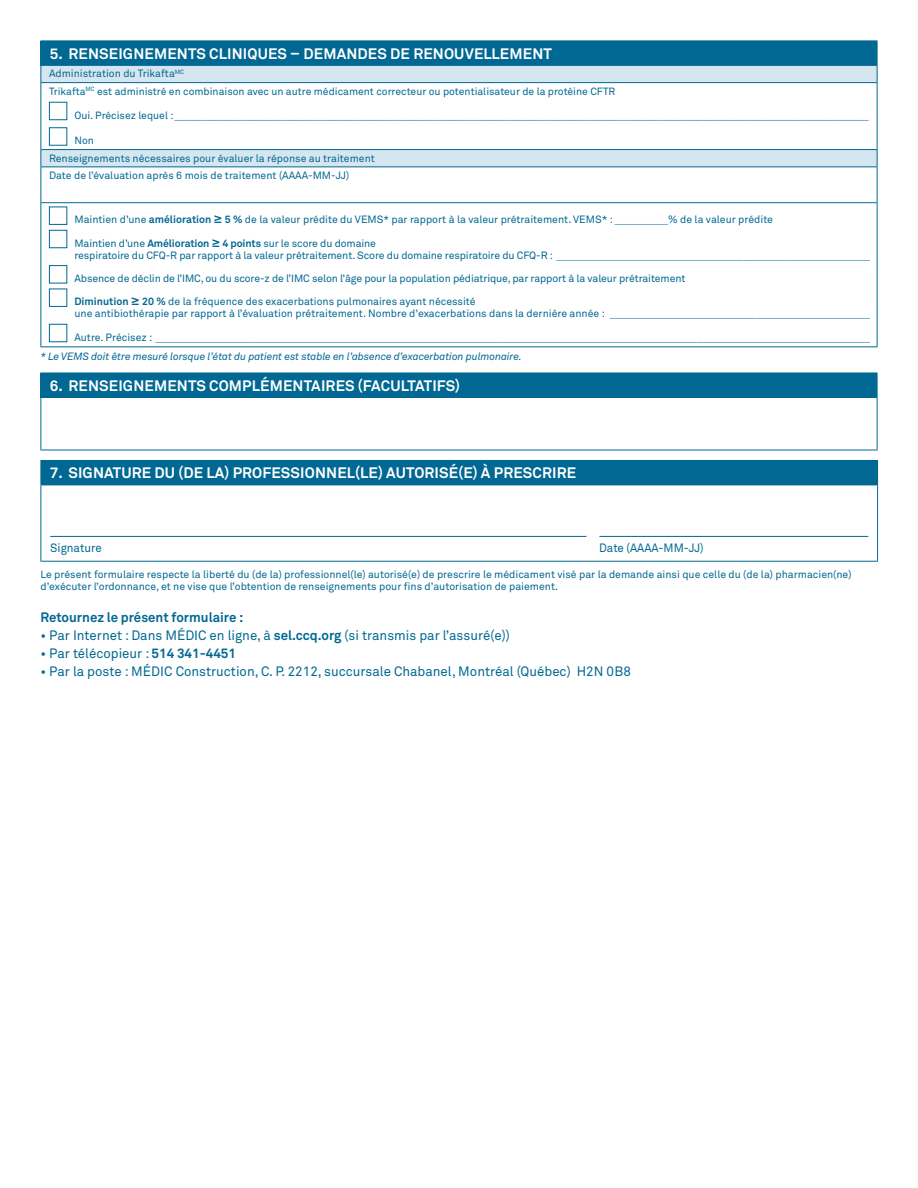
<style>
.page{position:relative;width:918px;height:1188px;background:#fff}
.page>*{position:absolute;margin:0;border:0;box-sizing:border-box;transform-origin:0 0}
.t1{font:700 15px "Akkurat Pro";letter-spacing:.01em;color:#fff}
.t2{font:13.5px "Akkurat Pro";color:#006892}
.t3{font:700 13.5px "Akkurat Pro";color:#006892}
.t4{font:12px "Akkurat Pro";color:#006892;scale:.96 1}
.t5{font:10.5px/12px "Akkurat Pro";color:#006892}
.t6{font:10.5px "Verdana";color:#006892}
.t7{font:italic 10.5px "Akkurat Pro";letter-spacing:-.01em;color:#006892}
.t8{font:10.35px "Verdana";color:#006892}
.t9{font:10.35px "Akkurat Pro";color:#006892}
.s1{font-family:"Akkurat Pro"}
.s2{font-weight:700}
.s3{font-family:"Verdana";font-weight:700}
.s4{font-family:"Verdana"}
</style>
<div class="page">
<div style="left:41px;top:460px;width:837px;height:25px;background:#006892"></div>
<hr style="left:40px;top:460px;width:838px;height:1px;background:#006892">
<svg style="left:40px;top:461px;width:1px;height:24px"></svg>
<hr style="left:40px;top:485px;width:838px;height:1px;background:#006892">
<hr style="left:40px;top:485px;width:1px;height:76px;background:#006892">
<hr style="left:877px;top:485px;width:1px;height:76px;background:#006892">
<hr style="left:40px;top:561px;width:838px;height:1px;background:#006892">
<hr style="left:50px;top:536px;width:536px;height:1px;background:#006892">
<hr style="left:599px;top:536px;width:269px;height:1px;background:#006892">
<div style="left:41px;top:373px;width:836px;height:24px;background:#006892"></div>
<svg style="left:40px;top:373px;width:1px;height:24px"></svg>
<svg style="left:877px;top:373px;width:1px;height:24px"></svg>
<hr style="left:40px;top:397px;width:838px;height:1px;background:#006892">
<hr style="left:40px;top:398px;width:1px;height:52px;background:#006892">
<hr style="left:877px;top:398px;width:1px;height:52px;background:#006892">
<hr style="left:40px;top:450px;width:838px;height:1px;background:#006892">
<div style="left:41px;top:41px;width:836px;height:24px;background:#006892"></div>
<svg style="left:41px;top:66px;width:836px;height:100px"></svg>
<hr style="left:40px;top:40px;width:838px;height:1px;background:#006892">
<hr style="left:40px;top:65px;width:838px;height:1px;background:#006892">
<svg style="left:40px;top:41px;width:1px;height:41px"></svg>
<svg style="left:877px;top:41px;width:1px;height:41px"></svg>
<hr style="left:40px;top:82px;width:838px;height:1px;background:#006892">
<hr style="left:40px;top:83px;width:1px;height:66px;background:#006892">
<hr style="left:877px;top:83px;width:1px;height:66px;background:#006892">
<svg style="left:40px;top:150px;width:1px;height:16px"></svg>
<svg style="left:877px;top:150px;width:1px;height:16px"></svg>
<hr style="left:40px;top:166px;width:838px;height:1px;background:#006892">
<hr style="left:40px;top:167px;width:1px;height:35px;background:#006892">
<hr style="left:877px;top:167px;width:1px;height:35px;background:#006892">
<hr style="left:40px;top:202px;width:838px;height:1px;background:#006892">
<hr style="left:40px;top:203px;width:1px;height:143px;background:#006892">
<hr style="left:877px;top:203px;width:1px;height:143px;background:#006892">
<hr style="left:40px;top:346px;width:838px;height:1px;background:#006892">
<hr style="left:40px;top:149px;width:838px;height:1px;background:#006892">
<div style="left:49px;top:102px;width:18px;height:18px;border:1px solid #006892"></div>
<div style="left:49px;top:127px;width:18px;height:19px;border:1px solid #006892"></div>
<div style="left:49px;top:207px;width:18px;height:18px;border:1px solid #006892"></div>
<div style="left:49px;top:230px;width:18px;height:18px;border:1px solid #006892"></div>
<div style="left:49px;top:265px;width:18px;height:18px;border:1px solid #006892"></div>
<div style="left:49px;top:289px;width:18px;height:18px;border:1px solid #006892"></div>
<div style="left:49px;top:324px;width:18px;height:18px;border:1px solid #006892"></div>
<h1 class="t1" style="left:50px;top:44px;width:504px">5. RENSEIGNEMENTS CLINIQUES – DEMANDES DE RENOUVELLEMENT</h1>
<p class="t5" style="left:49px;top:68px;width:137px">Administration du Trikafta<sup>MC</sup></p>
<p class="t9" style="left:49px;top:85px;width:568px">Trikafta<sup>MC</sup> est administré en combinaison avec un autre médicament correcteur ou potentialisateur de la protéine CFTR</p>
<p class="t8" style="left:74px;top:108px;width:796px"><span class="s1">Oui. Précisez lequel :</span>_________________________________________________________________________________________________________</p>
<p class="t9" style="left:74px;top:134px;width:21px">Non</p>
<p class="t5" style="left:49px;top:149px;width:327px;line-height:17.2px">Renseignements nécessaires pour évaluer la réponse au traitement<br>Date de l’évaluation après 6 mois de traitement (AAAA-MM-JJ)</p>
<p class="t5" style="left:74px;top:214px;width:700px">Maintien d’une <span class="s2">amélioration</span> <span class="s3">≥</span> <span class="s2">5 %</span> de la valeur prédite du VEMS* par rapport à la valeur prétraitement. VEMS* : <span class="s4">________</span>% de la valeur prédite</p>
<p class="t5" style="left:74px;top:237px;width:797px">Maintien d’une <span class="s2">Amélioration</span> <span class="s3">≥</span> <span class="s2">4 points</span> sur le score du domaine<br>respiratoire du CFQ-R par rapport à la valeur prétraitement. Score du domaine respiratoire du CFQ-R : <span class="s4">_______________________________________________</span></p>
<p class="t5" style="left:74px;top:272px;width:612px">Absence de déclin de l’IMC, ou du score-z de l’IMC selon l’âge pour la population pédiatrique, par rapport à la valeur prétraitement</p>
<p class="t5" style="left:74px;top:296px;width:797px"><span class="s2">Diminution</span> <span class="s3">≥</span> <span class="s2">20 %</span> de la fréquence des exacerbations pulmonaires ayant nécessité<br>une antibiothérapie par rapport à l’évaluation prétraitement. Nombre d’exacerbations dans la dernière année : <span class="s4">_______________________________________</span></p>
<p class="t6" style="left:74px;top:330px;width:797px"><span class="s1">Autre. Précisez :</span> ___________________________________________________________________________________________________________</p>
<p class="t7" style="left:40px;top:350px;width:483px">* Le VEMS doit être mesuré lorsque l’état du patient est stable en l’absence d’exacerbation pulmonaire.</p>
<h1 class="t1" style="left:50px;top:376px;width:412px">6. RENSEIGNEMENTS COMPLÉMENTAIRES (FACULTATIFS)</h1>
<h1 class="t1" style="left:50px;top:464px;width:528px">7. SIGNATURE DU (DE LA) PROFESSIONNEL(LE) AUTORISÉ(E) À PRESCRIRE</h1>
<p class="t4" style="left:50px;top:541px;width:55px">Signature</p>
<p class="t4" style="left:599px;top:541px;width:110px">Date (AAAA-MM-JJ)</p>
<p class="t5" style="left:40px;top:569px;width:813px">Le présent formulaire respecte la liberté du (de la) professionnel(le) autorisé(e) de prescrire le médicament visé par la demande ainsi que celle du (de la) pharmacien(ne) d’exécuter l’ordonnance, et ne vise que l’obtention de renseignements pour fins d’autorisation de paiement.</p>
<p class="t3" style="left:40px;top:609px;width:204px">Retournez le présent formulaire :</p>
<p class="t2" style="left:40px;top:627px;width:471px">• Par Internet : Dans MÉDIC en ligne, à <span class="s2">sel.ccq.org</span> (si transmis par l’assuré(e))</p>
<p class="t2" style="left:40px;top:645px;width:197px">• Par télécopieur : <span class="s2">514 341-4451</span></p>
<p class="t2" style="left:40px;top:663px;width:592px">• Par la poste : MÉDIC Construction, C. P. 2212, succursale Chabanel, Montréal (Québec) H2N 0B8</p>
</div>
